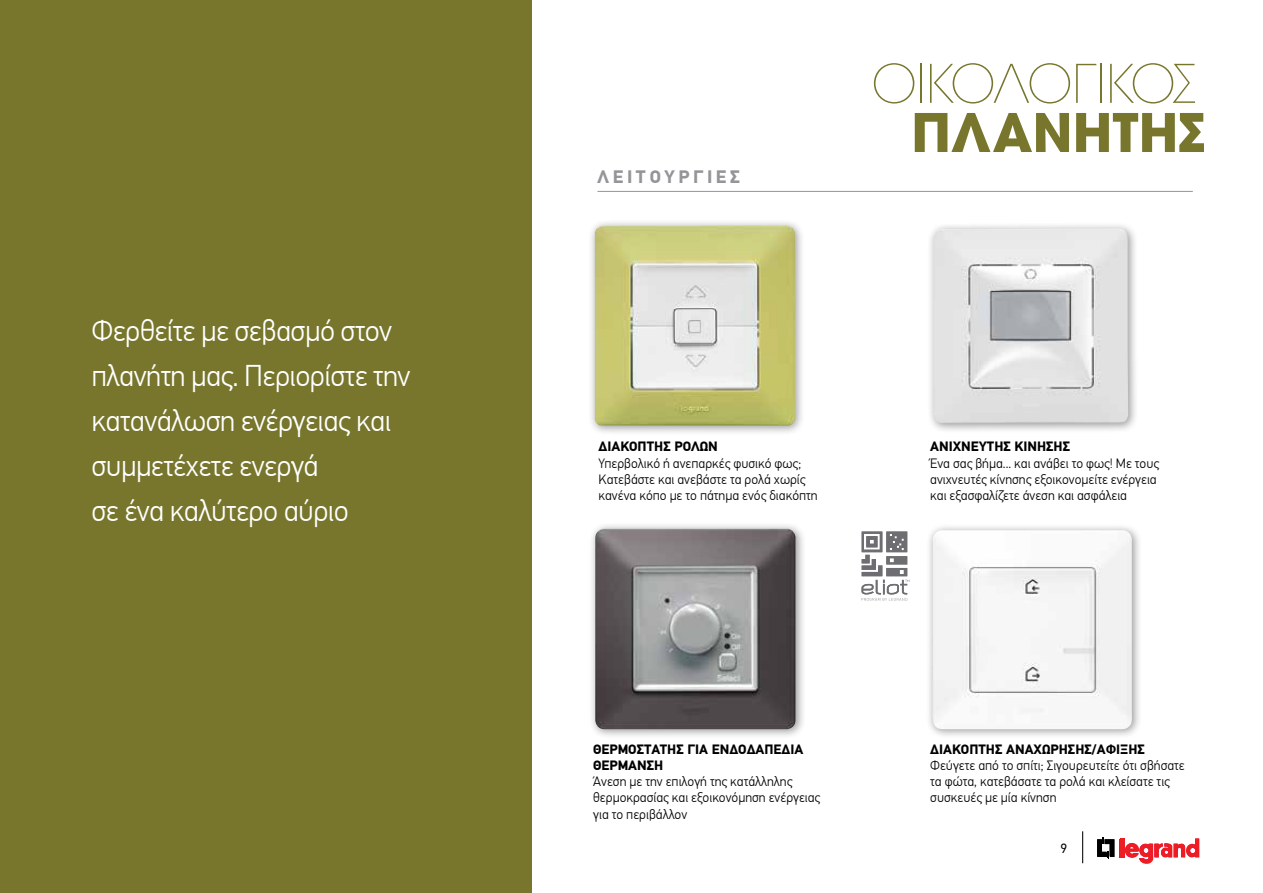
<style>
.page{position:relative;width:1263px;height:893px;background:#fff}
.page>*{position:absolute;margin:0;border:0;box-sizing:border-box;transform-origin:0 0}
.t1{font:200 52.8px "ITC Avant Garde W1 G";letter-spacing:-.02em;color:#77762c}
.t2{font:700 52.8px "ITC Avant Garde W1 G";color:#77762c}
.t3{font:300 30px/45px "PF Din Text Pro";letter-spacing:-.02em;color:#fff}
.t4{font:700 18px "PF Din Text Pro";letter-spacing:.205em;color:#939598}
.t5{font:300 13.5px/16.2px "PF Din Text Pro";color:#000}
.t6{font:700 13.5px/16.2px "PF Din Text Pro";color:#000}
.t7{font:13.5px "PF Din Text Pro";color:#000}
</style>
<div class="page">
<hr style="left:1119px;top:839px;width:4px;height:18px;background:#ed1d24">
<hr style="left:1082px;top:831px;width:1px;height:32px;background:#000">
<div style="left:1120px;top:838px;width:5px;height:19px;background:#ed1d24"></div>
<svg style="left:1097px;top:838px;width:17px;height:21px"></svg>
<svg style="left:1125px;top:838px;width:74px;height:25px"></svg>
<hr style="left:597px;top:191px;width:596px;height:1px;background:#939598">
<div style="left:0;top:0;width:531px;height:893px;background:#77762c"></div>
<div style="left:588px;top:219px;width:218px;height:217px;background:#000;opacity:.4"></div>
<img style="left:595px;top:225px;width:200px;height:200px">
<div style="left:927px;top:222px;width:211px;height:211px;background:#000;opacity:.4"></div>
<img style="left:933px;top:229px;width:185px;height:194px">
<div style="left:926px;top:523px;width:216px;height:217px;background:#000;opacity:.4"></div>
<img style="left:932px;top:530px;width:200px;height:199px">
<div style="left:588px;top:522px;width:218px;height:218px;background:#000;opacity:.4"></div>
<img style="left:595px;top:529px;width:201px;height:200px">
<svg style="left:862px;top:531px;width:47px;height:70px"></svg>
<h2 class="t3" style="left:91px;top:308px;width:321px">Φερθείτε με σεβασμό στον πλανήτη μας. Περιορίστε την κατανάλωση ενέργειας και συμμετέχετε ενεργά<br>σε ένα καλύτερο αύριο</h2>
<h3 class="t4" style="left:597px;top:165px;width:144px">ΛΕΙΤΟΥΡΓΙΕΣ</h3>
<h1 class="t1" style="left:872px;top:50px;width:327px">ΟΙΚΟΛΟΓΙΚΟΣ</h1>
<h1 class="t2" style="left:911px;top:97px;width:295px">ΠΛΑΝΗΤΗΣ</h1>
<p class="t6" style="left:598px;top:439px;width:121px">ΔΙΑΚΟΠΤΗΣ ΡΟΛΩΝ</p>
<p class="t5" style="left:598px;top:455px;width:221px">Υπερβολικό ή ανεπαρκές φυσικό φως;<br>Κατεβάστε και ανεβάστε τα ρολά χωρίς κανένα κόπο με το πάτημα ενός διακόπτη</p>
<p class="t6" style="left:593px;top:741px;width:212px">ΘΕΡΜΟΣΤΑΤΗΣ ΓΙΑ ΕΝΔΟΔΑΠΕΔΙΑ<br>ΘΕΡΜΑΝΣΗ</p>
<p class="t5" style="left:593px;top:774px;width:229px">Άνεση με την επιλογή της κατάλληλης θερμοκρασίας και εξοικονόμηση ενέργειας για το περιβάλλον</p>
<p class="t6" style="left:930px;top:439px;width:141px">ΑΝΙΧΝΕΥΤΗΣ ΚΙΝΗΣΗΣ</p>
<p class="t5" style="left:930px;top:455px;width:230px">Ένα σας βήμα... και ανάβει το φως! Με τους ανιχνευτές κίνησης εξοικονομείτε ενέργεια και εξασφαλίζετε άνεση και ασφάλεια</p>
<p class="t6" style="left:930px;top:741px;width:216px">ΔΙΑΚΟΠΤΗΣ ΑΝΑΧΩΡΗΣΗΣ/ΑΦΙΞΗΣ</p>
<p class="t5" style="left:930px;top:757px;width:256px">Φεύγετε από το σπίτι; Σιγουρευτείτε ότι σβήσατε τα φώτα, κατεβάσατε τα ρολά και κλείσατε τις συσκευές με μία κίνηση</p>
<p class="t7" style="left:1060px;top:841px;width:8px">9</p>
</div>
